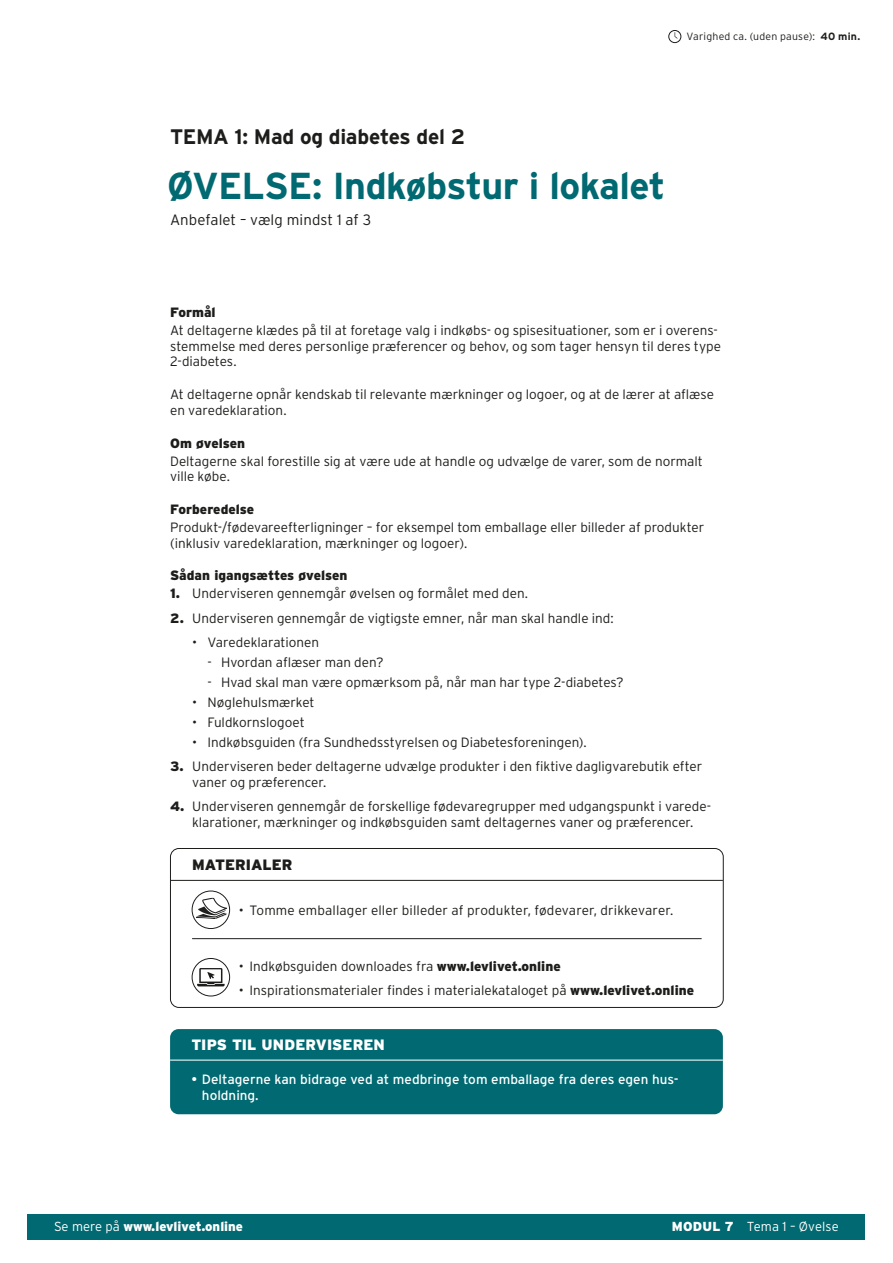
<style>
.page{position:relative;width:893px;height:1263px;background:#fff}
.page>*{position:absolute;margin:0;border:0;box-sizing:border-box;transform-origin:0 0}
.t1{font:700 37.5px "Interstate";letter-spacing:-.02em;color:#006971}
.t2{font:700 21px "Interstate";letter-spacing:-.015em;color:#1d1d1b}
.t3{font:300 15px "Interstate";letter-spacing:.005em;color:#1d1d1b}
.t4{font:900 15px "Interstate";letter-spacing:.01em;color:#fff}
.t5{font:900 15px "Interstate";color:#1d1d1b}
.t6{font:300 13.5px/15.8px "Interstate";color:#1d1d1b}
.t7{font:13.5px/15.8px "Interstate";color:#fff}
.t8{font:900 13.5px "Interstate";color:#1d1d1b}
.t9{font:900 13.05px "Interstate";color:#fff}
.t10{font:300 13.05px "Interstate";letter-spacing:.01em;color:#fff}
.t11{font:300 10.5px "Interstate";letter-spacing:.02em;color:#1d1d1b}
.s1{font-weight:700}
.s2{font-weight:900}
.s3{font-weight:300}
</style>
<div class="page">
<hr style="left:171px;top:880px;width:552px;height:1px;background:#1d1d1b">
<hr style="left:192px;top:938px;width:510px;height:1px;background:#1d1d1b">
<div style="left:170px;top:848px;width:554px;height:160px;border:1px solid #1d1d1b;border-radius:9px"></div>
<div style="left:192px;top:891px;width:38px;height:38px;border:1px solid #1d1d1b;border-radius:50%"></div>
<svg style="left:196px;top:897px;width:32px;height:23px"></svg>
<svg style="left:192px;top:958px;width:38px;height:38px"></svg>
<svg style="left:197px;top:968px;width:28px;height:18px"></svg>
<div style="left:192px;top:958px;width:38px;height:38px;border:1px solid #1d1d1b;border-radius:50%"></div>
<div style="left:170px;top:1029px;width:553px;height:85px;background:#006971;border-radius:9px"></div>
<hr style="left:170px;top:1059px;width:553px;height:2px;background:#fff">
<div style="left:28px;top:1214px;width:837px;height:25px;background:#006971"></div>
<div style="left:668px;top:30px;width:13px;height:13px;border:1px solid #1d1d1b;border-radius:50%"></div>
<p class="t11" style="left:686px;top:30px;width:175px">Varighed ca. (uden pause): <span class="s1">40 min.</span></p>
<h2 class="t2" style="left:170px;top:125px;width:296px">TEMA 1: Mad og diabetes del 2</h2>
<h1 class="t1" style="left:167px;top:165px;width:500px">ØVELSE: Indkøbstur i lokalet</h1>
<p class="t3" style="left:170px;top:210px;width:203px">Anbefalet – vælg mindst 1 af 3</p>
<p class="t8" style="left:170px;top:304px;width:47px">Formål</p>
<p class="t6" style="left:170px;top:322px;width:553px">At deltagerne klædes på til at foretage valg i indkøbs- og spisesituationer, som er i overens&shy;stemmelse med deres personlige præferencer og behov, og som tager hensyn til deres type<br>2-diabetes.</p>
<p class="t6" style="left:170px;top:386px;width:545px">At deltagerne opnår kendskab til relevante mærkninger og logoer, og at de lærer at aflæse en varedeklaration.</p>
<p class="t8" style="left:170px;top:435px;width:77px">Om øvelsen</p>
<p class="t6" style="left:170px;top:453px;width:534px">Deltagerne skal forestille sig at være ude at handle og udvælge de varer, som de normalt ville købe.</p>
<p class="t8" style="left:170px;top:501px;width:86px">Forberedelse</p>
<p class="t6" style="left:170px;top:519px;width:536px">Produkt-/fødevareefterligninger – for eksempel tom emballage eller billeder af produkter (inklusiv varedeklaration, mærkninger og logoer).</p>
<p class="t8" style="left:170px;top:567px;width:179px">Sådan igangsættes øvelsen</p>
<p class="t6" style="left:170px;top:586px;width:359px"><span class="s2">1.</span> Underviseren gennemgår øvelsen og formålet med den.</p>
<p class="t6" style="left:170px;top:610px;width:445px"><span class="s2">2.</span> Underviseren gennemgår de vigtigste emner, når man skal handle ind:</p>
<p class="t6" style="left:192px;top:634px;width:128px">• Varedeklarationen</p>
<p class="t6" style="left:207px;top:654px;width:178px">- Hvordan aflæser man den?</p>
<p class="t6" style="left:207px;top:674px;width:418px">- Hvad skal man være opmærksom på, når man har type 2-diabetes?</p>
<p class="t6" style="left:192px;top:694px;width:124px">• Nøglehulsmærket</p>
<p class="t6" style="left:192px;top:714px;width:114px">• Fuldkornslogoet</p>
<p class="t6" style="left:192px;top:734px;width:396px">• Indkøbsguiden (fra Sundhedsstyrelsen og Diabetesforeningen).</p>
<p class="t6" style="left:192px;top:758px;width:511px;text-indent:-22px"><span class="s2">3.</span> Underviseren beder deltagerne udvælge produkter i den fiktive dagligvarebutik efter vaner og præferencer.</p>
<p class="t6" style="left:170px;top:798px;width:543px;text-align:center"><span class="s2">4.</span> Underviseren gennemgår de forskellige fødevaregrupper med udgangspunkt i varede&shy;klarationer, mærkninger og indkøbsguiden samt deltagernes vaner og præferencer.</p>
<p class="t5" style="left:192px;top:855px;width:102px">MATERIALER</p>
<p class="t6" style="left:239px;top:902px;width:436px">• Tomme emballager eller billeder af produkter, fødevarer, drikkevarer.</p>
<p class="t6" style="left:239px;top:958px;width:323px">• Indkøbsguiden downloades fra <span class="s2">www.levlivet.online</span></p>
<p class="t6" style="left:239px;top:982px;width:457px">• Inspirationsmaterialer findes i materialekataloget på <span class="s2">www.levlivet.online</span></p>
<p class="t4" style="left:191px;top:1036px;width:195px">TIPS TIL UNDERVISEREN</p>
<p class="t7" style="left:202px;top:1072px;width:478px;text-indent:-11px">• Deltagerne kan bidrage ved at medbringe tom emballage fra deres egen hus&shy;holdning.</p>
<p class="t9" style="left:54px;top:1218px;width:191px"><span class="s3">Se mere på</span> www.levlivet.online</p>
<p class="t10" style="left:672px;top:1218px;width:168px"><span class="s2">MODUL 7</span> Tema 1 – Øvelse</p>
</div>
